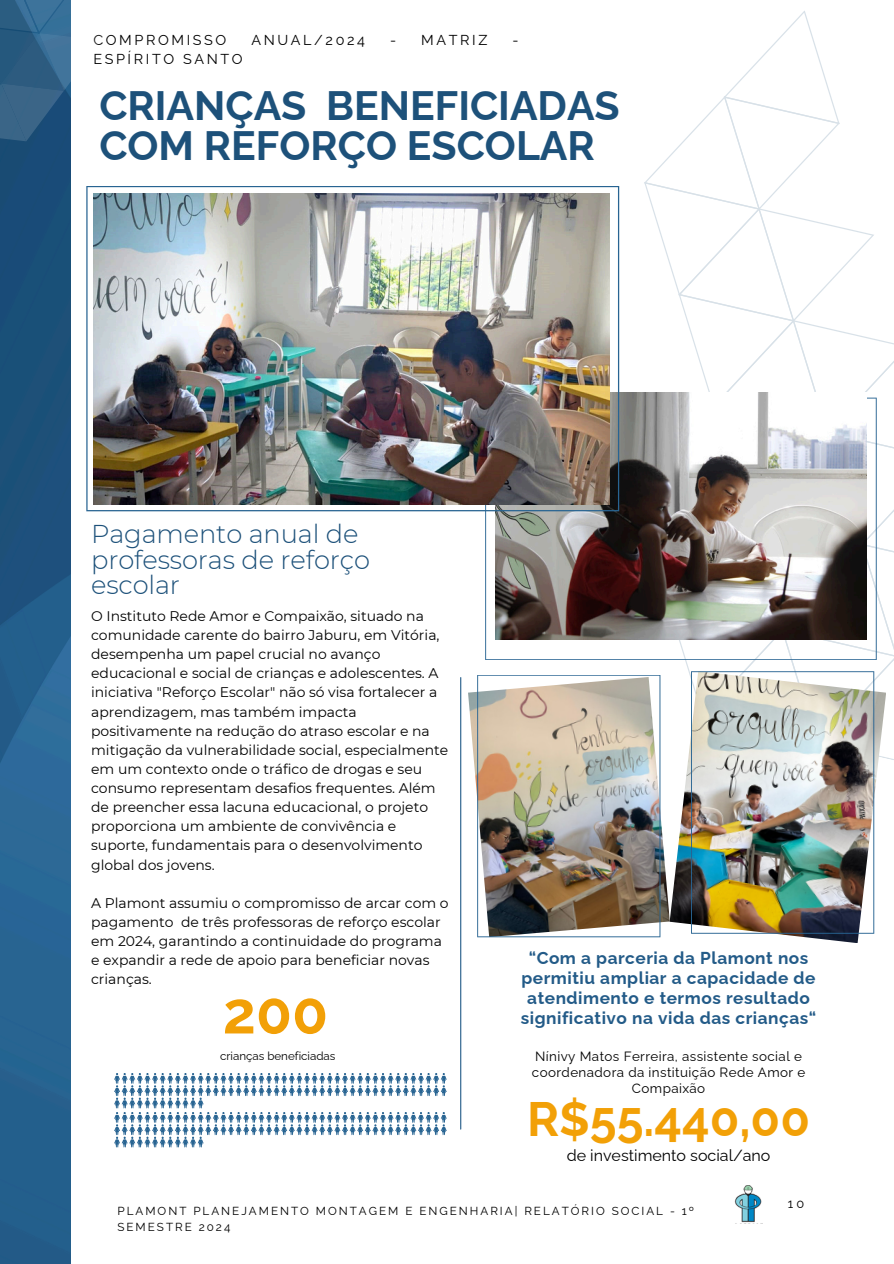
<style>
.page{position:relative;width:894px;height:1264px;background:#fff}
.page>*{position:absolute;margin:0;border:0;box-sizing:border-box;transform-origin:0 0}
.t1{font:700 58.8px "Raleway";color:#f2a007}
.t2{font:700 48.3px "Raleway";color:#f2a007}
.t3{font:700 41.1px/40.5px "Raleway";color:#1d517a}
.t4{font:300 25.8px/25.8px "Montserrat";letter-spacing:-.005em;color:#1d517a}
.t5{font:700 17.25px/20.1px "Raleway";letter-spacing:.03em;color:#235b88;text-align:center}
.t6{font:16.05px "Raleway";color:#000}
.t7{font:14.4px "Raleway";letter-spacing:.18em;color:#000}
.t8{font:13.95px/19.2px "Montserrat";color:#000}
.t9{font:13.35px/15.6px "Raleway";letter-spacing:.03em;color:#000;text-align:center}
.t10{font:12.75px "Raleway";color:#000}
.t11{font:11.7px/15.6px "Raleway";letter-spacing:.17em;color:#000}
.t12{font:11.55px "Raleway";color:#000}
</style>
<div class="page">
<hr style="left:460px;top:677px;width:1px;height:452px;background:#235b88">
<svg style="left:114px;top:1073px;width:36px;height:10px"></svg>
<img style="left:0;top:163px;width:71px;height:1100px">
<svg style="left:114px;top:1112px;width:36px;height:10px"></svg>
<svg style="left:619px;top:11px;width:274px;height:749px"></svg>
<svg style="left:0;top:0;width:71px;height:163px;background:#2d5e85"></svg>
<svg style="left:485px;top:397px;width:391px;height:263px"></svg>
<img style="left:495px;top:392px;width:371px;height:247px">
<img style="left:86px;top:186px;width:533px;height:325px">
<img style="left:468px;top:677px;width:201px;height:260px">
<img style="left:669px;top:671px;width:216px;height:272px">
<img style="left:477px;top:674px;width:183px;height:263px">
<img style="left:690px;top:671px;width:184px;height:262px">
<img style="left:734px;top:1185px;width:28px;height:38px">
<p class="t7" style="left:93px;top:32px;width:134px">COMPROMISSO</p>
<p class="t7" style="left:251px;top:32px;width:115px">ANUAL/2024</p>
<p class="t7" style="left:390px;top:32px;width:99px">- MATRIZ</p>
<p class="t7" style="left:512px;top:32px;width:8px">-</p>
<p class="t7" style="left:93px;top:51px;width:151px">ESPÍRITO SANTO</p>
<p class="t3" style="left:99px;top:85px;width:521px">CRIANÇAS BENEFICIADAS<br>COM REFORÇO ESCOLAR</p>
<p class="t4" style="left:91px;top:520px;width:280px">Pagamento anual de professoras de reforço escolar</p>
<p class="t8" style="left:91px;top:606px;width:358px">O Instituto Rede Amor e Compaixão, situado na comunidade carente do bairro Jaburu, em Vitória, desempenha um papel crucial no avanço educacional e social de crianças e adolescentes. A iniciativa "Reforço Escolar" não só visa fortalecer a aprendizagem, mas também impacta positivamente na redução do atraso escolar e na mitigação da vulnerabilidade social, especialmente em um contexto onde o tráfico de drogas e seu consumo representam desafios frequentes. Além de preencher essa lacuna educacional, o projeto proporciona um ambiente de convivência e suporte, fundamentais para o desenvolvimento global dos jovens.</p>
<h5 class="t8" style="left:91px;top:893px;width:359px">A Plamont assumiu o compromisso de arcar com o pagamento de três professoras de reforço escolar em 2024, garantindo a continuidade do programa e expandir a rede de apoio para beneficiar novas crianças.</h5>
<p class="t1" style="left:223px;top:978px;width:107px">200</p>
<p class="t12" style="left:220px;top:1048px;width:117px">crianças beneficiadas</p>
<h1 class="t5" style="left:520px;top:947px;width:297px">“Com a parceria da Plamont nos permitiu ampliar a capacidade de atendimento e termos resultado significativo na vida das crianças“</h1>
<p class="t9" style="left:532px;top:1048px;width:275px">Nínivy Matos Ferreira, assistente social e coordenadora da instituição Rede Amor e<br>Compaixão</p>
<p class="t2" style="left:527px;top:1090px;width:284px">R$55.440,00</p>
<h2 class="t6" style="left:566px;top:1146px;width:205px">de investimento social/ano</h2>
<p class="t11" style="left:117px;top:1202px;width:578px">PLAMONT PLANEJAMENTO MONTAGEM E ENGENHARIA| RELATÓRIO SOCIAL - 1º<br>SEMESTRE 2024</p>
<h4 class="t10" style="left:787px;top:1196px;width:18px">10</h4>
</div>
